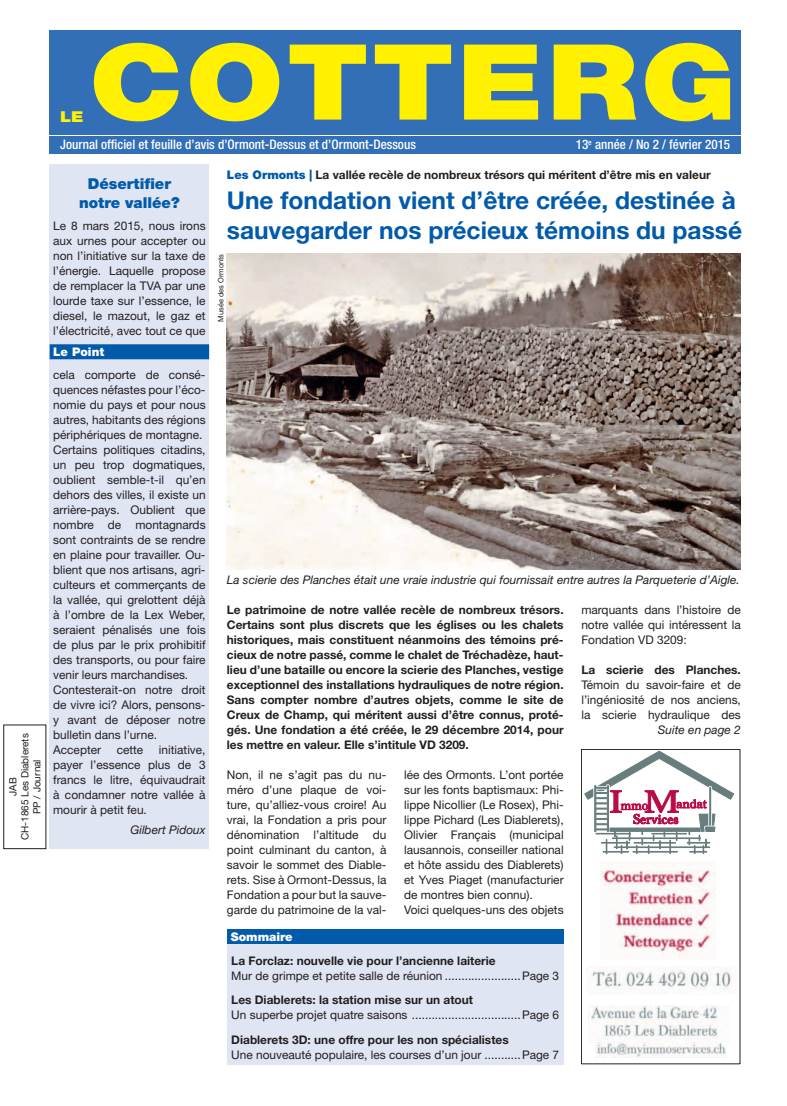
<style>
.page{position:relative;width:787px;height:1106px;background:#fff}
.page>*{position:absolute;margin:0;border:0;box-sizing:border-box;transform-origin:0 0}
.t1{font:900 105px "Helvetica Neue LT Std";letter-spacing:.025em;color:#fff101;scale:1.17 1}
.t2{font:700 24.5px/30px "Helvetica Neue LT Std";color:#015aaa}
.t3{font:900 15px/19.6px "Helvetica Neue LT Std";color:#015aaa;text-align:center}
.t4{font:900 15px "Helvetica Neue LT Std";color:#fff101;scale:1.17 1}
.t5{font:500 condensed 13.12px "Helvetica Neue LT Std";color:#fff}
.t6{font:11.88px/15px "Helvetica Neue LT Std";color:#231f20;text-align:justify}
.t7{font:700 11.88px/15px "Helvetica Neue LT Std";color:#231f20;text-align:justify}
.t8{font:italic 11.88px "Helvetica Neue LT Std";color:#231f20}
.t9{font:900 11.88px "Helvetica Neue LT Std";color:#fff}
.t10{font:10px/12px "Helvetica Neue LT Std";color:#231f20;text-align:center}
.t11{font:7.5px "Helvetica Neue LT Std";color:#231f20}
.s1{font-weight:900;color:#015aaa}
</style>
<div class="page">
<div style="left:50px;top:30px;width:691px;height:105px;background:#326fb7"></div>
<div style="left:50px;top:136px;width:691px;height:18px;background:#326fb7"></div>
<div style="left:50px;top:164px;width:159px;height:684px;background:#e0e5f3"></div>
<div style="left:50px;top:344px;width:159px;height:15px;background:#015aaa"></div>
<div style="left:227px;top:929px;width:336px;height:15px;background:#015aaa"></div>
<div style="left:227px;top:944px;width:336px;height:120px;background:#e0e5f3"></div>
<img style="left:586px;top:966px;width:145px;height:27px">
<img style="left:588px;top:1005px;width:135px;height:36px">
<img style="left:600px;top:870px;width:115px;height:87px">
<svg style="left:584px;top:751px;width:149px;height:103px"></svg>
<div style="left:581px;top:749px;width:159px;height:315px;border:1px solid #231f20"></div>
<img style="left:595px;top:1042px;width:130px;height:15px">
<img style="left:227px;top:254px;width:514px;height:315px">
<p class="t10" style="left:8px;top:840px;width:108px;rotate:-90deg">JAB<br>CH-1865 Les Diablerets<br>PP / Journal</p>
<p class="t4" style="left:60px;top:111px;width:22px">LE</p>
<h1 class="t1" style="left:89px;top:45px;width:554px">COTTERG</h1>
<p class="t5" style="left:60px;top:140px;width:357px">Journal officiel et feuille d’avis d’Ormont-Dessus et d’Ormont-Dessous</p>
<p class="t5" style="left:575px;top:140px;width:156px">13<sup>e</sup> année / No 2 / février 2015</p>
<p class="t3" style="left:79px;top:175px;width:102px">Désertifier notre vallée?</p>
<p class="t6" style="left:53px;top:220px;width:154px">Le 8 mars 2015, nous irons aux urnes pour accepter ou non l’initiative sur la taxe de l’énergie. Laquelle propose de remplacer la TVA par une lourde taxe sur l’essence, le diesel, le mazout, le gaz et l’électricité, avec tout ce que</p>
<p class="t9" style="left:53px;top:348px;width:53px">Le Point</p>
<p class="t6" style="left:53px;top:369px;width:154px;text-align:left">cela comporte de consé&shy;quences néfastes pour l’éco&shy;nomie du pays et pour nous autres, habitants des régions périphériques de montagne.<br>Certains politiques citadins, un peu trop dogmatiques, oublient semble-t-il qu’en dehors des villes, il existe un arrière-pays. Oublient que nombre de montagnards sont contraints de se rendre en plaine pour travailler. Ou&shy;blient que nos artisans, agri&shy;culteurs et commerçants de la vallée, qui grelottent déjà à l’ombre de la Lex Weber, seraient pénalisés une fois de plus par le prix prohibitif des transports, ou pour faire venir leurs marchandises.<br>Contesterait-on notre droit de vivre ici? Alors, pensons&shy;y avant de déposer notre bulletin dans l’urne.<br>Accepter</p>
<p class="t6" style="left:53px;top:744px;width:154px;text-indent:106px">initiative, payer l’essence plus de 3 francs le litre, équivaudrait à condamner notre vallée à mourir à petit feu.</p>
<p class="t8" style="left:130px;top:826px;width:77px">Gilbert Pidoux</p>
<p class="t6" style="left:117px;top:744px;width:28px">cette</p>
<p class="t7" style="left:227px;top:168px;width:485px"><span class="s1">Les Ormonts |</span> La vallée recèle de nombreux trésors qui méritent d’être mis en valeur</p>
<h2 class="t2" style="left:227px;top:188px;width:516px">Une fondation vient d’être créée, destinée à sauvegarder nos précieux témoins du passé</h2>
<p class="t11" style="left:218px;top:322px;width:70px;rotate:-90deg">Musée des Ormonts</p>
<p class="t8" style="left:227px;top:575px;width:514px">La scierie des Planches était une vraie industrie qui fournissait entre autres la Parqueterie d’Aigle.</p>
<p class="t7" style="left:227px;top:603px;width:338px">Le patrimoine de notre vallée recèle de nombreux trésors.<br>Certains sont plus discrets que les églises ou les chalets historiques, mais constituent néanmoins des témoins pré&shy;cieux de notre passé, comme le chalet de Tréchadèze, haut&shy;lieu d’une bataille ou encore la scierie des Planches, vestige exceptionnel des installations hydrauliques de notre région.<br>Sans compter nombre d’autres objets, comme le site de Creux de Champ, qui méritent aussi d’être connus, proté&shy;gés. Une fondation a été créée, le 29 décembre 2014, pour les mettre en valeur. Elle s’intitule VD 3209.</p>
<p class="t6" style="left:227px;top:768px;width:161px">Non, il ne s’agit pas du nu&shy;méro d’une plaque de voi&shy;ture, qu’alliez-vous croire! Au vrai, la Fondation a pris pour dénomination l’altitude du point culminant du canton, à savoir le sommet des Diable&shy;rets. Sise à Ormont-Dessus, la Fondation a pour but la sauve&shy;garde du patrimoine de la val-</p>
<p class="t6" style="left:404px;top:768px;width:161px;text-align:left">lée des Ormonts. L’ont portée sur les fonts baptismaux: Phi&shy;lippe Nicollier (Le Rosex), Phi&shy;lippe Pichard (Les Diablerets),<br>Olivier Français (municipal lausannois, conseiller national et hôte assidu des Diablerets) et Yves Piaget (manufacturier de montres bien connu).<br>Voici quelques-uns des objets</p>
<p class="t9" style="left:231px;top:932px;width:63px">Sommaire</p>
<p class="t7" style="left:231px;top:954px;width:266px">La Forclaz: nouvelle vie pour l’ancienne laiterie</p>
<p class="t6" style="left:231px;top:969px;width:329px">Mur de grimpe et petite salle de réunion .......................Page 3</p>
<p class="t7" style="left:231px;top:994px;width:243px">Les Diablerets: la station mise sur un atout</p>
<p class="t6" style="left:231px;top:1009px;width:329px">Un superbe projet quatre saisons .................................Page 6</p>
<p class="t7" style="left:231px;top:1033px;width:279px">Diablerets 3D: une offre pour les non spécialistes</p>
<p class="t6" style="left:231px;top:1048px;width:329px">Une nouveauté populaire, les courses d’un jour ...........Page 7</p>
<p class="t6" style="left:581px;top:603px;width:161px">marquants dans l’histoire de notre vallée qui intéressent la Fondation VD 3209:</p>
<p class="t7" style="left:581px;top:663px;width:161px">La scierie des Planches.</p>
<p class="t6" style="left:581px;top:678px;width:161px">Témoin du savoir-faire et de l’ingéniosité de nos anciens, la scierie hydraulique des</p>
<p class="t8" style="left:658px;top:725px;width:84px">Suite en page 2</p>
</div>
